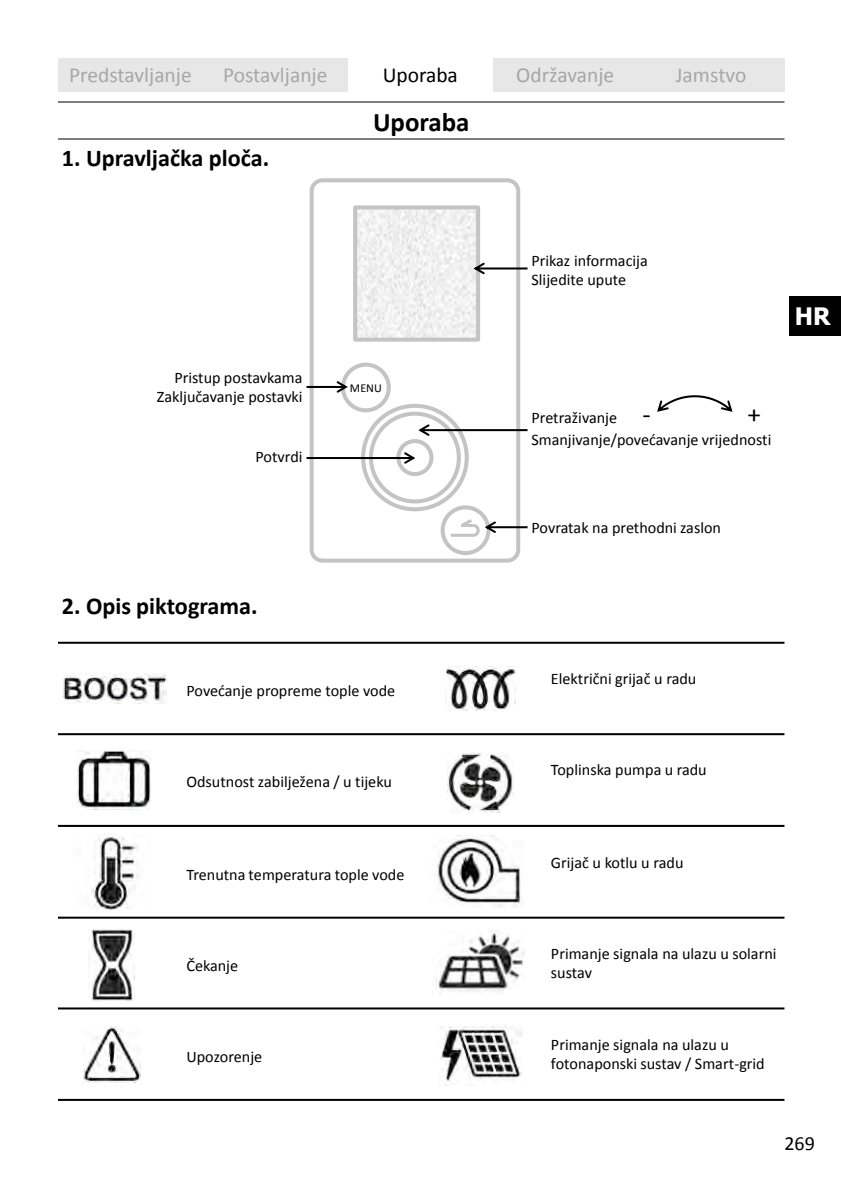
<style>
.page{position:relative;width:841px;height:1191px;background:#fff}
.page>*{position:absolute;margin:0;border:0;box-sizing:border-box;transform-origin:0 0}
.t1{font:700 27px "Calibri";color:#000}
.t2{font:27px "Calibri";color:#000}
.t3{font:700 24.2px "Calibri";color:#000}
.t4{font:700 24px "Tahoma";color:#fff}
.t5{font:21.4px "Calibri";color:#a7a7a7}
.t6{font:21.4px "Calibri";color:#000}
.t7{font:20px "Calibri";color:#000}
.t8{font:16.2px/19.4px "Calibri";color:#000}
.t9{font:12px "Calibri";color:#000}
.s1{font-size:27px}
</style>
<div class="page">
<div style="left:788px;top:296px;width:52px;height:40px;background:#000"></div>
<div style="left:58px;top:58px;width:145px;height:34px;background:#e7e7e7"></div>
<div style="left:203px;top:58px;width:144px;height:34px;background:#e7e7e7"></div>
<div style="left:492px;top:58px;width:145px;height:34px;background:#e7e7e7"></div>
<div style="left:637px;top:58px;width:147px;height:34px;background:#e7e7e7"></div>
<hr style="left:58px;top:101px;width:726px;height:1px;background:#000">
<hr style="left:58px;top:138px;width:726px;height:2px;background:#000">
<svg style="left:657px;top:395px;width:75px;height:17px"></svg>
<div style="left:309px;top:178px;width:211px;height:385px;border:4px solid #c4c4c4;border-radius:11px"></div>
<svg style="left:351px;top:205px;width:138px;height:350px"></svg>
<hr style="left:450px;top:534px;width:22px;height:3px;background:#c4c4c4">
<svg style="left:306px;top:381px;width:41px;height:12px"></svg>
<svg style="left:418px;top:424px;width:109px;height:12px"></svg>
<svg style="left:306px;top:452px;width:109px;height:12px"></svg>
<svg style="left:457px;top:516px;width:70px;height:22px"></svg>
<svg style="left:473px;top:263px;width:54px;height:11px"></svg>
<img style="left:436px;top:932px;width:88px;height:61px">
<img style="left:437px;top:835px;width:84px;height:72px">
<img style="left:440px;top:1026px;width:82px;height:59px">
<img style="left:63px;top:674px;width:104px;height:29px">
<img style="left:77px;top:750px;width:74px;height:59px">
<img style="left:91px;top:834px;width:48px;height:76px">
<img style="left:83px;top:1027px;width:57px;height:55px">
<img style="left:445px;top:667px;width:70px;height:43px">
<img style="left:447px;top:753px;width:66px;height:60px">
<img style="left:90px;top:929px;width:44px;height:72px">
<hr style="left:58px;top:642px;width:726px;height:2px;background:#000">
<hr style="left:58px;top:733px;width:726px;height:2px;background:#000">
<hr style="left:58px;top:825px;width:726px;height:2px;background:#000">
<hr style="left:58px;top:917px;width:726px;height:2px;background:#000">
<hr style="left:58px;top:1007px;width:726px;height:2px;background:#000">
<hr style="left:58px;top:1099px;width:726px;height:2px;background:#000">
<h3 class="t5" style="left:69px;top:66px;width:124px">Predstavljanje</h3>
<h3 class="t5" style="left:223px;top:66px;width:106px">Postavljanje</h3>
<h3 class="t6" style="left:382px;top:66px;width:77px">Uporaba</h3>
<h3 class="t5" style="left:516px;top:66px;width:99px">Održavanje</h3>
<h3 class="t5" style="left:675px;top:66px;width:72px">Jamstvo</h3>
<h1 class="t1" style="left:373px;top:111px;width:98px">Uporaba</h1>
<h2 class="t3" style="left:62px;top:147px;width:209px">1. Upravljačka ploča.</h2>
<p class="t8" style="left:157px;top:369px;width:147px;text-align:right">Pristup postavkama<br>Zaključavanje postavki</p>
<p class="t8" style="left:255px;top:448px;width:49px">Potvrdi</p>
<p class="t9" style="left:350px;top:383px;width:33px">MENU</p>
<h2 class="t3" style="left:62px;top:596px;width:197px">2. Opis piktograma.</h2>
<p class="t8" style="left:186px;top:682px;width:210px">Povećanje propreme tople vode</p>
<p class="t8" style="left:186px;top:773px;width:207px">Odsutnost zabilježena / u tijeku</p>
<p class="t8" style="left:186px;top:866px;width:219px">Trenutna temperatura tople vode</p>
<p class="t8" style="left:186px;top:957px;width:53px">Čekanje</p>
<p class="t8" style="left:186px;top:1048px;width:77px">Upozorenje</p>
<p class="t8" style="left:531px;top:252px;width:118px">Prikaz informacija<br>Slijedite upute</p>
<h3 class="t4" style="left:794px;top:301px;width:37px">HR</h3>
<p class="t8" style="left:531px;top:409px;width:121px">Pretraživanje <span class="s1">-</span></p>
<h1 class="t2" style="left:747px;top:403px;width:15px">+</h1>
<p class="t8" style="left:531px;top:432px;width:241px">Smanjivanje/povećavanje vrijednosti</p>
<p class="t8" style="left:531px;top:520px;width:191px">Povratak na prethodni zaslon</p>
<p class="t8" style="left:550px;top:670px;width:147px">Električni grijač u radu</p>
<p class="t8" style="left:550px;top:762px;width:157px">Toplinska pumpa u radu</p>
<p class="t8" style="left:550px;top:854px;width:134px">Grijač u kotlu u radu</p>
<p class="t8" style="left:550px;top:945px;width:227px">Primanje signala na ulazu u solarni sustav</p>
<p class="t8" style="left:550px;top:1036px;width:215px">Primanje signala na ulazu u fotonaponski sustav / Smart-grid</p>
<p class="t7" style="left:784px;top:1131px;width:32px">269</p>
</div>
